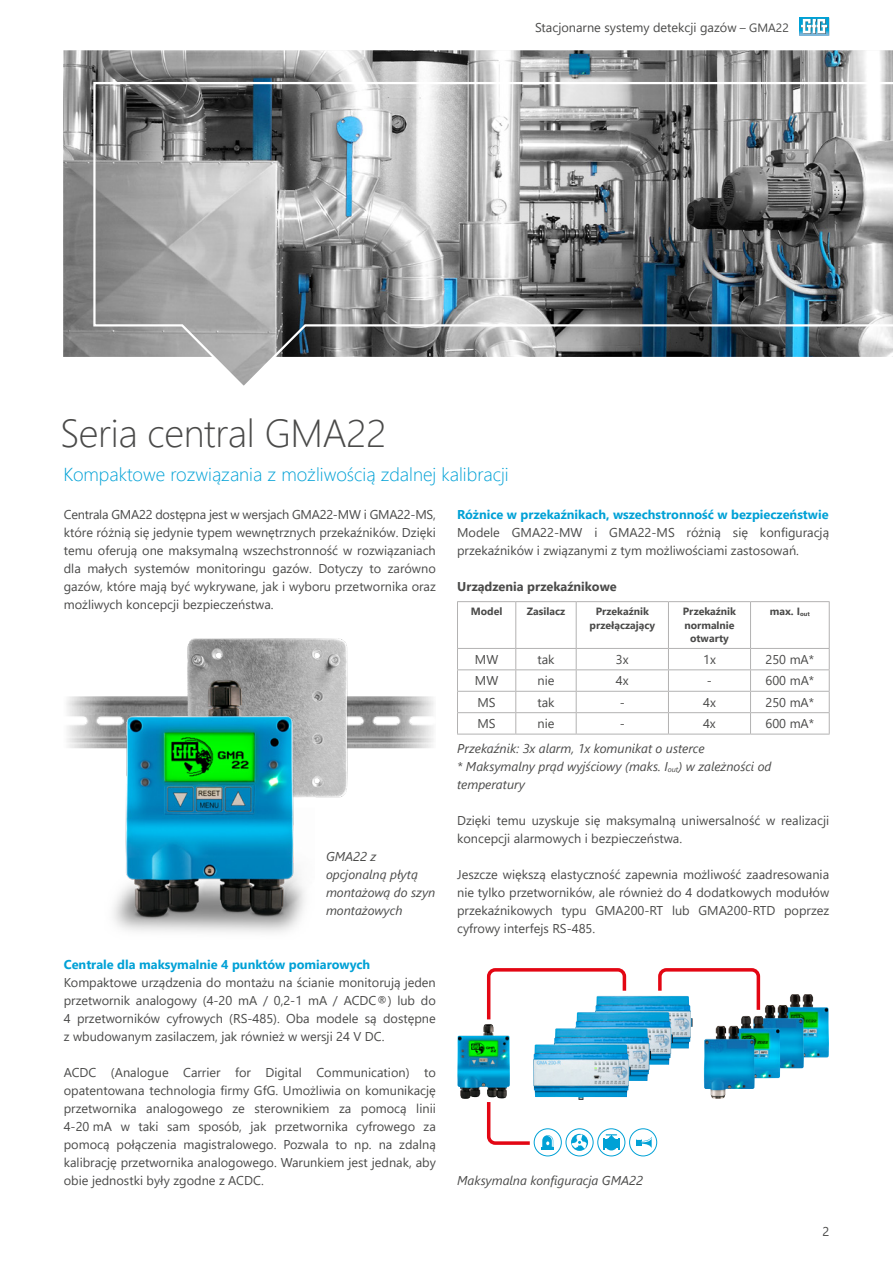
<style>
.page{position:relative;width:893px;height:1263px;background:#fff}
.page>*{position:absolute;margin:0;border:0;box-sizing:border-box;transform-origin:0 0}
.t1{font:300 39px "Segoe UI";letter-spacing:-.01em;color:#4a4a49}
.t2{font:300 18.75px "Segoe UI";color:#00a1d6}
.t3{font:12.75px/18px "Segoe UI";color:#4a4a49;text-align:justify}
.t4{font:italic 12.75px/18px "Segoe UI";color:#4a4a49}
.t5{font:700 12.75px "Segoe UI";color:#00a1d6}
.t6{font:700 12.75px "Segoe UI";color:#4a4a49}
.t7{font:700 10.5px/13.5px "Segoe UI";color:#4a4a49;text-align:center}
.s1{font-size:12px}
.s2{font-size:6.15px}
</style>
<div class="page">
<img style="left:63px;top:50px;width:830px;height:307px">
<svg style="left:92px;top:81px;width:801px;height:305px"></svg>
<svg style="left:799px;top:17px;width:30px;height:19px"></svg>
<hr style="left:457px;top:601px;width:59px;height:1px;background:#b3b2b2">
<hr style="left:457px;top:602px;width:1px;height:46px;background:#b3b2b2">
<hr style="left:516px;top:601px;width:60px;height:1px;background:#b3b2b2">
<hr style="left:515px;top:602px;width:1px;height:46px;background:#b3b2b2">
<hr style="left:576px;top:601px;width:92px;height:1px;background:#b3b2b2">
<hr style="left:576px;top:602px;width:1px;height:46px;background:#b3b2b2">
<hr style="left:668px;top:601px;width:82px;height:1px;background:#b3b2b2">
<hr style="left:668px;top:602px;width:1px;height:46px;background:#b3b2b2">
<hr style="left:750px;top:601px;width:80px;height:1px;background:#b3b2b2">
<hr style="left:750px;top:602px;width:1px;height:46px;background:#b3b2b2">
<hr style="left:829px;top:602px;width:1px;height:46px;background:#b3b2b2">
<hr style="left:457px;top:648px;width:59px;height:1px;background:#b3b2b2">
<hr style="left:516px;top:648px;width:60px;height:1px;background:#b3b2b2">
<hr style="left:576px;top:648px;width:92px;height:1px;background:#b3b2b2">
<hr style="left:668px;top:648px;width:82px;height:1px;background:#b3b2b2">
<hr style="left:750px;top:648px;width:80px;height:1px;background:#b3b2b2">
<hr style="left:457px;top:669px;width:59px;height:1px;background:#b3b2b2">
<hr style="left:516px;top:669px;width:60px;height:1px;background:#b3b2b2">
<hr style="left:576px;top:669px;width:92px;height:1px;background:#b3b2b2">
<hr style="left:668px;top:669px;width:82px;height:1px;background:#b3b2b2">
<hr style="left:750px;top:669px;width:80px;height:1px;background:#b3b2b2">
<hr style="left:457px;top:691px;width:59px;height:1px;background:#b3b2b2">
<hr style="left:516px;top:691px;width:60px;height:1px;background:#b3b2b2">
<hr style="left:576px;top:691px;width:92px;height:1px;background:#b3b2b2">
<hr style="left:668px;top:691px;width:82px;height:1px;background:#b3b2b2">
<hr style="left:750px;top:691px;width:80px;height:1px;background:#b3b2b2">
<hr style="left:457px;top:712px;width:59px;height:1px;background:#b3b2b2">
<svg style="left:457px;top:649px;width:1px;height:85px"></svg>
<hr style="left:516px;top:712px;width:60px;height:1px;background:#b3b2b2">
<svg style="left:515px;top:649px;width:1px;height:85px"></svg>
<hr style="left:576px;top:712px;width:92px;height:1px;background:#b3b2b2">
<svg style="left:576px;top:649px;width:1px;height:85px"></svg>
<hr style="left:668px;top:712px;width:82px;height:1px;background:#b3b2b2">
<svg style="left:668px;top:649px;width:1px;height:85px"></svg>
<hr style="left:750px;top:712px;width:80px;height:1px;background:#b3b2b2">
<svg style="left:750px;top:649px;width:1px;height:85px"></svg>
<svg style="left:829px;top:649px;width:1px;height:85px"></svg>
<hr style="left:457px;top:734px;width:59px;height:1px;background:#b3b2b2">
<hr style="left:516px;top:734px;width:60px;height:1px;background:#b3b2b2">
<hr style="left:576px;top:734px;width:92px;height:1px;background:#b3b2b2">
<hr style="left:668px;top:734px;width:82px;height:1px;background:#b3b2b2">
<hr style="left:750px;top:734px;width:80px;height:1px;background:#b3b2b2">
<img style="left:361px;top:696px;width:73px;height:53px">
<img style="left:66px;top:696px;width:39px;height:53px">
<img style="left:187px;top:638px;width:174px;height:160px">
<img style="left:105px;top:675px;width:210px;height:258px">
<img style="left:628px;top:996px;width:64px;height:53px">
<img style="left:575px;top:1012px;width:98px;height:53px">
<img style="left:554px;top:1028px;width:97px;height:53px">
<img style="left:790px;top:994px;width:39px;height:64px">
<img style="left:765px;top:1005px;width:39px;height:66px">
<img style="left:731px;top:1016px;width:49px;height:63px">
<img style="left:704px;top:1026px;width:51px;height:73px">
<img style="left:457px;top:1024px;width:53px;height:75px">
<img style="left:533px;top:1044px;width:98px;height:56px">
<svg style="left:487px;top:968px;width:141px;height:55px"></svg>
<svg style="left:656px;top:968px;width:105px;height:45px"></svg>
<svg style="left:566px;top:1129px;width:27px;height:27px"></svg>
<div style="left:566px;top:1128px;width:27px;height:28px;border:1px solid #00a1d6;border-radius:50%"></div>
<svg style="left:571px;top:1134px;width:17px;height:17px"></svg>
<svg style="left:571px;top:1134px;width:16px;height:15px"></svg>
<div style="left:576px;top:1139px;width:7px;height:6px;border:2px solid #fff;border-radius:50%"></div>
<div style="left:629px;top:1128px;width:28px;height:28px;border:1px solid #00a1d6;border-radius:50%"></div>
<svg style="left:636px;top:1137px;width:16px;height:11px"></svg>
<svg style="left:534px;top:1129px;width:27px;height:27px"></svg>
<div style="left:534px;top:1128px;width:28px;height:28px;border:1px solid #00a1d6;border-radius:50%"></div>
<svg style="left:542px;top:1135px;width:12px;height:14px"></svg>
<svg style="left:598px;top:1129px;width:27px;height:27px"></svg>
<div style="left:597px;top:1128px;width:28px;height:28px;border:1px solid #00a1d6;border-radius:50%"></div>
<div style="left:605px;top:1137px;width:13px;height:13px;background:#00a1d6;border-radius:50%"></div>
<svg style="left:603px;top:1134px;width:17px;height:15px"></svg>
<svg style="left:485px;top:1098px;width:45px;height:47px"></svg>
<p class="t3" style="left:535px;top:17px;width:255px">Stacjonarne systemy detekcji gazów <span class="s1">– GMA22</span></p>
<h1 class="t1" style="left:60px;top:396px;width:328px">Seria central GMA22</h1>
<h2 class="t2" style="left:64px;top:457px;width:447px">Kompaktowe rozwiązania z możliwością zdalnej kalibracji</h2>
<p class="t3" style="left:64px;top:504px;width:374px">Centrala GMA22 dostępna jest w wersjach GMA22-MW i GMA22-MS, które różnią się jedynie typem wewnętrznych przekaźników. Dzięki temu oferują one maksymalną wszechstronność w rozwiązaniach dla małych systemów monitoringu gazów. Dotyczy to zarówno gazów, które mają być wykrywane, jak i wyboru przetwornika oraz możliwych koncepcji bezpieczeństwa.</p>
<p class="t4" style="left:326px;top:845px;width:111px">GMA22 z opcjonalną płytą montażową do szyn montażowych</p>
<p class="t5" style="left:64px;top:952px;width:308px">Centrale dla maksymalnie 4 punktów pomiarowych</p>
<p class="t3" style="left:64px;top:972px;width:374px">Kompaktowe urządzenia do montażu na ścianie monitorują jeden przetwornik analogowy (4-20 mA / 0,2-1 mA / ACDC®) lub do 4 przetworników cyfrowych (RS-485). Oba modele są dostępne z wbudowanym zasilaczem, jak również w wersji 24 V DC.</p>
<p class="t3" style="left:64px;top:1062px;width:374px">ACDC (Analogue Carrier for Digital Communication) to opatentowana technologia firmy GfG. Umożliwia on komunikację przetwornika analogowego ze sterownikiem za pomocą linii 4-20 mA w taki sam sposób, jak przetwornika cyfrowego za pomocą połączenia magistralowego. Pozwala to np. na zdalną kalibrację przetwornika analogowego. Warunkiem jest jednak, aby obie jednostki były zgodne z ACDC.</p>
<p class="t5" style="left:457px;top:502px;width:373px">Różnice w przekaźnikach, wszechstronność w bezpieczeństwie</p>
<p class="t3" style="left:457px;top:522px;width:374px">Modele GMA22-MW i GMA22-MS różnią się konfiguracją przekaźników i związanymi z tym możliwościami zastosowań.</p>
<p class="t6" style="left:457px;top:574px;width:161px">Urządzenia przekaźnikowe</p>
<p class="t7" style="left:471px;top:604px;width:33px">Model</p>
<p class="t7" style="left:527px;top:604px;width:40px">Zasilacz</p>
<p class="t7" style="left:589px;top:604px;width:67px">Przekaźnik przełączający</p>
<p class="t7" style="left:683px;top:604px;width:55px">Przekaźnik normalnie otwarty</p>
<p class="t7" style="left:770px;top:604px;width:41px">max. I<span class="s2">out</span></p>
<p class="t3" style="left:475px;top:649px;width:25px">MW</p>
<p class="t3" style="left:537px;top:649px;width:19px">tak</p>
<p class="t3" style="left:616px;top:649px;width:14px">3x</p>
<p class="t3" style="left:703px;top:649px;width:14px">1x</p>
<p class="t3" style="left:765px;top:649px;width:50px">250 mA*</p>
<p class="t3" style="left:475px;top:670px;width:25px">MW</p>
<p class="t3" style="left:537px;top:670px;width:18px">nie</p>
<p class="t3" style="left:616px;top:670px;width:14px">4x</p>
<p class="t3" style="left:707px;top:670px;width:7px">-</p>
<p class="t3" style="left:766px;top:670px;width:50px">600 mA*</p>
<p class="t3" style="left:477px;top:692px;width:20px">MS</p>
<p class="t3" style="left:537px;top:692px;width:19px">tak</p>
<p class="t3" style="left:620px;top:692px;width:7px">-</p>
<p class="t3" style="left:703px;top:692px;width:14px">4x</p>
<p class="t3" style="left:765px;top:692px;width:50px">250 mA*</p>
<p class="t3" style="left:477px;top:713px;width:20px">MS</p>
<p class="t3" style="left:537px;top:713px;width:18px">nie</p>
<p class="t3" style="left:620px;top:713px;width:7px">-</p>
<p class="t3" style="left:703px;top:713px;width:14px">4x</p>
<p class="t3" style="left:765px;top:713px;width:50px">600 mA*</p>
<p class="t4" style="left:457px;top:737px;width:316px">Przekaźnik: 3x alarm, 1x komunikat o usterce<br>* Maksymalny prąd wyjściowy (maks. I<sub>out</sub>) w zależności od temperatury</p>
<p class="t3" style="left:457px;top:810px;width:374px">Dzięki temu uzyskuje się maksymalną uniwersalność w realizacji koncepcji alarmowych i bezpieczeństwa.</p>
<p class="t3" style="left:457px;top:864px;width:374px">Jeszcze większą elastyczność zapewnia możliwość zaadresowania nie tylko przetworników, ale również do 4 dodatkowych modułów przekaźnikowych typu GMA200-RT lub GMA200-RTD poprzez cyfrowy interfejs RS-485.</p>
<p class="t4" style="left:457px;top:1169px;width:187px">Maksymalna konfiguracja GMA22</p>
<p class="t3" style="left:822px;top:1221px;width:8px">2</p>
</div>
